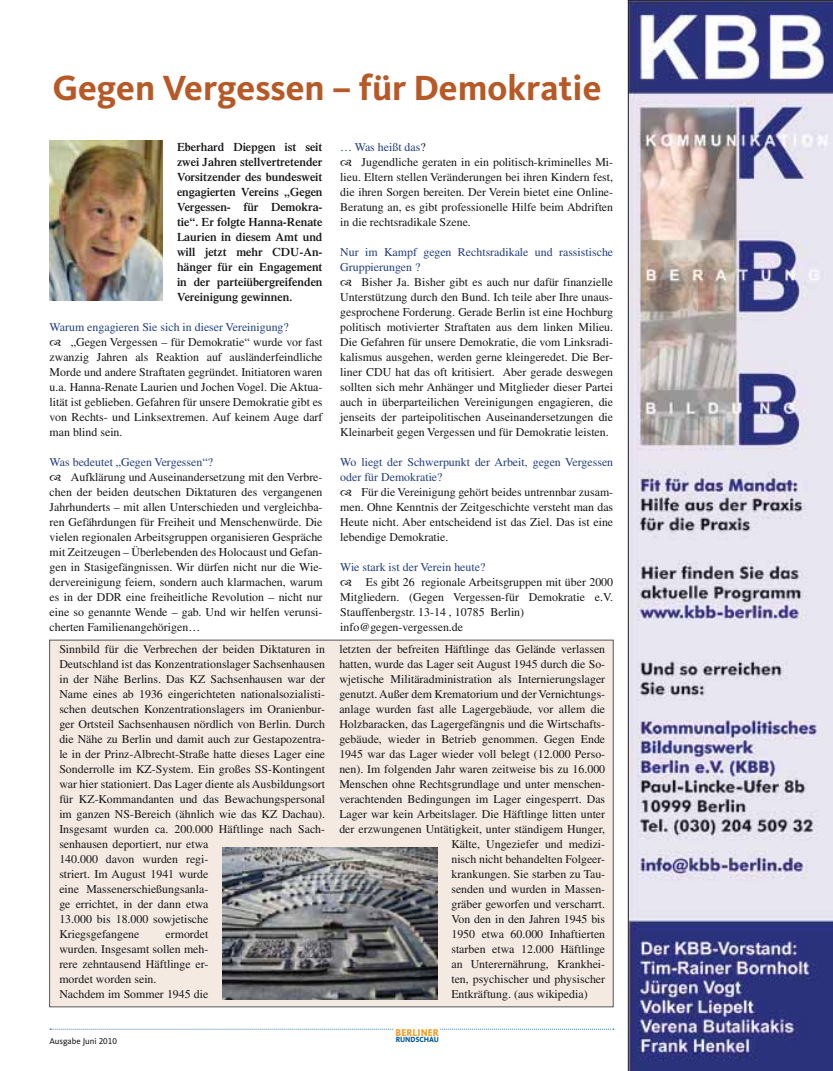
<style>
.page{position:relative;width:833px;height:1071px;background:#fff}
.page>*{position:absolute;margin:0;border:0;box-sizing:border-box;transform-origin:0 0}
.t1{font:700 36.25px "CDU Kievit Tab";color:#b65927}
.t2{font:11.88px/15px "Times LT Std";color:#161619;text-align:justify}
.t3{font:600 11.88px/15px "Times LT Std";color:#161619;text-align:justify}
.t4{font:11.88px/15px "Times LT Std";color:#223e7d}
.t5{font:800 10.25px "CDU Kievit";letter-spacing:.01em;color:#f29b1f;scale:.91 1}
.t6{font:8.75px "CDU Kievit Tab";color:#161619}
.t7{font:800 7.75px "CDU Kievit";color:#005a95;scale:.91 1}
.s1{color:#161619}
</style>
<div class="page">
<svg style="left:50px;top:1028px;width:564px;height:1px"></svg>
<div style="left:394px;top:1028px;width:46px;height:17px;background:#fff"></div>
<div style="left:50px;top:640px;width:563px;height:366px;background:#f5eae1"></div>
<img style="left:628px;top:0;width:205px;height:1070px">
<img style="left:49px;top:140px;width:114px;height:160px">
<img style="left:223px;top:847px;width:214px;height:151px">
<h1 class="t1" style="left:52px;top:74px;width:550px">Gegen Vergessen – für Demokratie</h1>
<p class="t3" style="left:177px;top:140px;width:147px">Eberhard Diepgen ist seit zwei Jahren stellvertretender Vorsitzender des bundesweit engagierten Vereins „Gegen Vergessen- für Demokra&shy;tie“. Er folgte Hanna-Renate Laurien in diesem Amt und will jetzt mehr CDU-An&shy;hänger für ein Engagement in der parteiübergreifenden Vereinigung gewinnen.</p>
<p class="t4" style="left:50px;top:320px;width:241px">Warum engagieren Sie sich in dieser Vereinigung?</p>
<p class="t2" style="left:50px;top:335px;width:274px;text-indent:21px">„Gegen Vergessen – für Demokratie“ wurde vor fast zwanzig Jahren als Reaktion auf ausländerfeindliche Morde und andere Straftaten gegründet. Initiatoren waren u.a. Hanna-Renate Laurien und Jochen Vogel. Die Aktua&shy;lität ist geblieben. Gefahren für unsere Demokratie gibt es von Rechts- und Linksextremen. Auf keinem Auge darf man blind sein.</p>
<p class="t4" style="left:50px;top:455px;width:165px">Was bedeutet „Gegen Vergessen“?</p>
<p class="t2" style="left:50px;top:470px;width:274px;text-indent:21px">Aufklärung und Auseinandersetzung mit den Verbre&shy;chen der beiden deutschen Diktaturen des vergangenen Jahrhunderts – mit allen Unterschieden und vergleichba&shy;ren Gefährdungen für Freiheit und Menschenwürde. Die vielen regionalen Arbeitsgruppen organisieren Gespräche mit Zeitzeugen – Überlebenden des Holocaust und Gefan&shy;gen in Stasigefängnissen. Wir dürfen nicht nur die Wie&shy;dervereinigung feiern, sondern auch klarmachen, warum es in der DDR eine freiheitliche Revolution – nicht nur eine so genannte Wende – gab. Und wir helfen verunsi&shy;cherten Familienangehörigen…</p>
<p class="t2" style="left:59px;top:642px;width:267px;text-align:left">Sinnbild für die Verbrechen der beiden Diktaturen in Deutschland ist das Konzentrationslager Sachsenhausen in der Nähe Berlins. Das KZ Sachsenhausen war der Name eines ab 1936 eingerichteten nationalsozialisti&shy;schen deutschen Konzentrationslagers im Oranienbur&shy;ger Ortsteil Sachsenhausen nördlich von Berlin. Durch die Nähe zu Berlin und damit auch zur Gestapozentra&shy;le in der Prinz-Albrecht-Straße hatte dieses Lager eine Sonderrolle im KZ-System. Ein großes SS-Kontingent war hier stationiert. Das Lager diente als Ausbildungsort für KZ-Kommandanten und das Bewachungspersonal im ganzen NS-Bereich (ähnlich wie das KZ Dachau).<br>Insgesamt wurden ca. 200.000 Häftlinge nach Sach&shy;senhausen deportiert, nur etwa<br>140.000 davon wurden regi-<br>striert. Im August 1941 wurde<br>eine Massenerschießungsanla-<br>ge errichtet, in der dann etwa<br>13.000 bis 18.000 sowjetische<br>Kriegsgefangene</p>
<p class="t2" style="left:59px;top:927px;width:151px;text-align:left;text-indent:106px">ermordet wurden. Insgesamt sollen meh&shy;rere zehntausend Häftlinge er&shy;mordet worden sein.<br>Nachdem im Sommer 1945 die</p>
<p class="t6" style="left:49px;top:1036px;width:69px">Ausgabe Juni 2010</p>
<p class="t4" style="left:340px;top:140px;width:87px">… Was heißt das<span class="s1">?</span></p>
<p class="t2" style="left:361px;top:155px;width:253px">Jugendliche geraten in ein politisch-kriminelles Mi-</p>
<p class="t2" style="left:340px;top:170px;width:274px">lieu. Eltern stellen Veränderungen bei ihren Kindern fest,</p>
<p class="t2" style="left:340px;top:185px;width:274px">die ihren Sorgen bereiten. Der Verein bietet eine Online-</p>
<p class="t2" style="left:340px;top:200px;width:274px">Beratung an, es gibt professionelle Hilfe beim Abdriften</p>
<p class="t2" style="left:340px;top:215px;width:132px">in die rechtsradikale Szene.</p>
<p class="t4" style="left:340px;top:245px;width:274px">Nur im Kampf gegen Rechtsradikale und rassistische<br>Gruppierungen ?</p>
<p class="t2" style="left:340px;top:275px;width:274px;text-indent:21px">Bisher Ja. Bisher gibt es auch nur dafür finanzielle Unterstützung durch den Bund. Ich teile aber Ihre unaus&shy;gesprochene Forderung. Gerade Berlin ist eine Hochburg politisch motivierter Straftaten aus dem linken Milieu.<br>Die Gefahren für unsere Demokratie, die vom Linksradi&shy;kalismus ausgehen, werden gerne kleingeredet. Die Ber&shy;liner CDU hat das oft kritisiert. Aber gerade deswegen sollten sich mehr Anhänger und Mitglieder dieser Partei auch in überparteilichen Vereinigungen engagieren, die jenseits der parteipolitischen Auseinandersetzungen die Kleinarbeit gegen Vergessen und für Demokratie leisten.</p>
<p class="t4" style="left:340px;top:455px;width:274px">Wo liegt der Schwerpunkt der Arbeit, gegen Vergessen oder für Demokratie?</p>
<p class="t2" style="left:340px;top:485px;width:274px;text-indent:21px">Für die Vereinigung gehört beides untrennbar zusam&shy;men. Ohne Kenntnis der Zeitgeschichte versteht man das Heute nicht. Aber entscheidend ist das Ziel. Das ist eine lebendige Demokratie.</p>
<p class="t4" style="left:340px;top:560px;width:147px">Wie stark ist der Verein heute?</p>
<p class="t2" style="left:340px;top:575px;width:274px;text-align:left;text-indent:25px">Es gibt 26 regionale Arbeitsgruppen mit über 2000<br>Mitgliedern. (Gegen Vergessen-für Demokratie e.V.<br>Stauffenbergstr. 13-14 , 10785 Berlin) info@gegen-vergessen.de</p>
<p class="t2" style="left:339px;top:642px;width:267px">letzten der befreiten Häftlinge das Gelände verlassen</p>
<p class="t2" style="left:339px;top:657px;width:267px">hatten, wurde das Lager seit August 1945 durch die So-</p>
<p class="t2" style="left:339px;top:672px;width:267px">wjetische Militäradministration als Internierungslager</p>
<p class="t2" style="left:339px;top:687px;width:267px">genutzt. Außer dem Krematorium und der Vernichtungs-</p>
<p class="t2" style="left:339px;top:702px;width:267px">anlage wurden fast alle Lagergebäude, vor allem die</p>
<p class="t2" style="left:339px;top:717px;width:267px">Holzbaracken, das Lagergefängnis und die Wirtschafts-</p>
<p class="t2" style="left:339px;top:732px;width:267px">gebäude, wieder in Betrieb genommen. Gegen Ende</p>
<p class="t2" style="left:339px;top:747px;width:267px">1945 war das Lager wieder voll belegt (12.000 Perso-</p>
<p class="t2" style="left:339px;top:762px;width:267px">nen). Im folgenden Jahr waren zeitweise bis zu 16.000</p>
<p class="t2" style="left:339px;top:777px;width:267px">Menschen ohne Rechtsgrundlage und unter menschen-</p>
<p class="t2" style="left:339px;top:792px;width:267px">verachtenden Bedingungen im Lager eingesperrt. Das</p>
<p class="t2" style="left:339px;top:807px;width:267px">Lager war kein Arbeitslager. Die Häftlinge litten unter</p>
<p class="t2" style="left:339px;top:822px;width:267px">der erzwungenen Untätigkeit, unter ständigem Hunger,</p>
<p class="t2" style="left:451px;top:837px;width:155px">Kälte, Ungeziefer und medizi-</p>
<p class="t2" style="left:451px;top:852px;width:155px">nisch nicht behandelten Folgeer-</p>
<p class="t2" style="left:451px;top:867px;width:155px">krankungen. Sie starben zu Tau-</p>
<p class="t2" style="left:451px;top:882px;width:155px">senden und wurden in Massen-</p>
<p class="t2" style="left:451px;top:897px;width:155px">gräber geworfen und verscharrt.</p>
<p class="t2" style="left:451px;top:912px;width:155px">Von den in den Jahren 1945 bis</p>
<p class="t2" style="left:451px;top:927px;width:155px">1950 etwa 60.000 Inhaftierten</p>
<p class="t2" style="left:451px;top:942px;width:155px">starben etwa 12.000 Häftlinge</p>
<p class="t2" style="left:451px;top:957px;width:155px">an Unterernährung, Krankhei-</p>
<p class="t2" style="left:451px;top:972px;width:155px">ten, psychischer und physischer</p>
<p class="t2" style="left:451px;top:987px;width:138px">Entkräftung. (aus wikipedia)</p>
<p class="t5" style="left:395px;top:1028px;width:49px">BERLINER</p>
<p class="t7" style="left:396px;top:1036px;width:49px">RUNDSCHAU</p>
</div>
